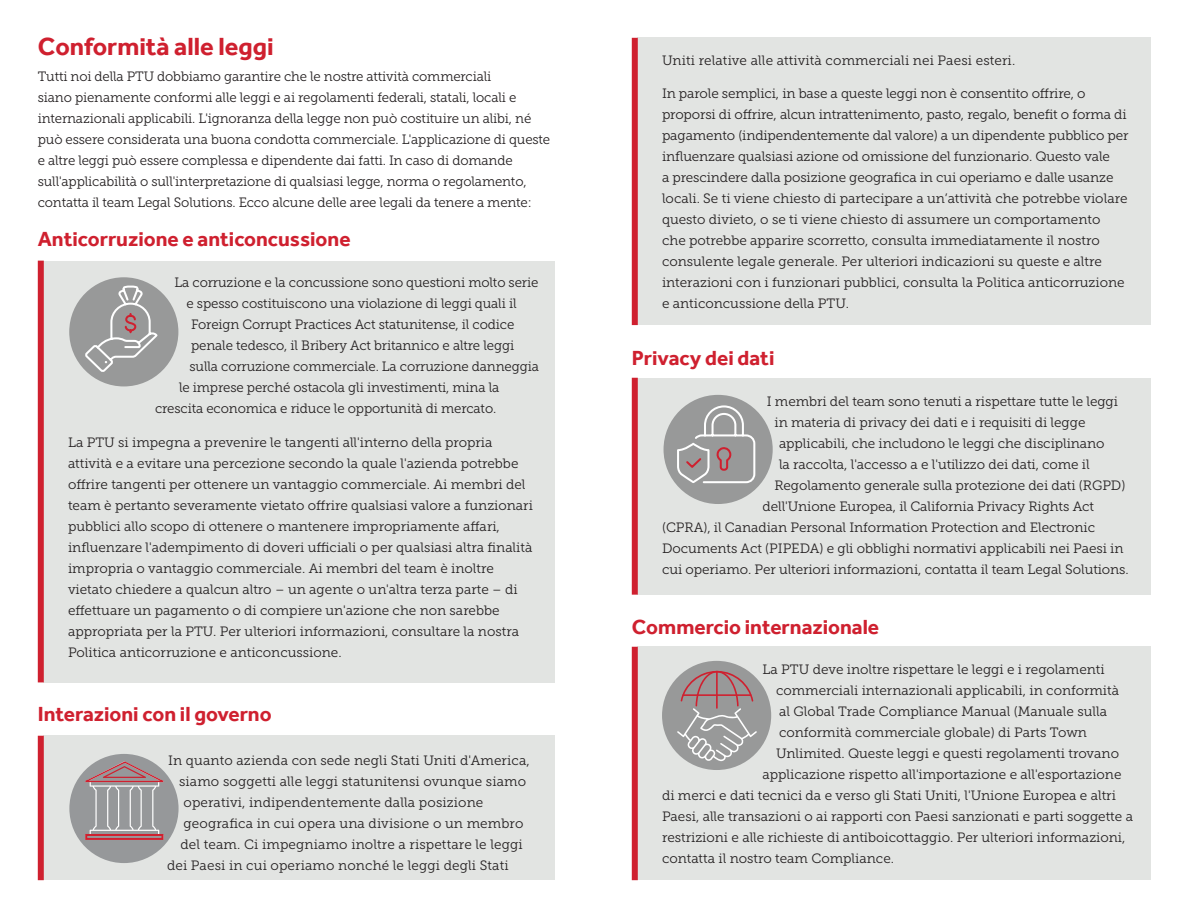
<style>
.page{position:relative;width:1188px;height:918px;background:#fff}
.page>*{position:absolute;margin:0;border:0;box-sizing:border-box;transform-origin:0 0}
.t1{font:700 25.5px "Effra";color:#cf202f}
.t2{font:700 21px "Effra";color:#cf202f}
.t3{font:13.5px/21px "Museo Slab 300";letter-spacing:-.005em;color:#231f20}
</style>
<div class="page">
<div style="left:43px;top:261px;width:512px;height:421px;background:#e2e4e2"></div>
<div style="left:38px;top:261px;width:6px;height:421px;background:#cf202f"></div>
<div style="left:43px;top:736px;width:512px;height:144px;background:#e2e4e2"></div>
<div style="left:38px;top:736px;width:6px;height:144px;background:#cf202f"></div>
<div style="left:69px;top:277px;width:109px;height:109px;background:#989999;border-radius:50%"></div>
<div style="left:69px;top:754px;width:110px;height:109px;background:#96989a;border-radius:50%"></div>
<svg style="left:84px;top:761px;width:85px;height:79px"></svg>
<svg style="left:83px;top:284px;width:76px;height:90px"></svg>
<div style="left:637px;top:38px;width:513px;height:287px;background:#e2e4e2"></div>
<div style="left:632px;top:38px;width:6px;height:287px;background:#cf202f"></div>
<div style="left:637px;top:378px;width:513px;height:217px;background:#e2e4e2"></div>
<div style="left:632px;top:378px;width:6px;height:217px;background:#cf202f"></div>
<div style="left:664px;top:395px;width:109px;height:109px;background:#989999;border-radius:50%"></div>
<svg style="left:676px;top:404px;width:80px;height:81px"></svg>
<div style="left:637px;top:647px;width:513px;height:233px;background:#e2e4e2"></div>
<div style="left:632px;top:647px;width:6px;height:233px;background:#cf202f"></div>
<div style="left:662px;top:661px;width:109px;height:109px;background:#989999;border-radius:50%"></div>
<svg style="left:677px;top:671px;width:80px;height:90px"></svg>
<hr style="left:716px;top:671px;width:2px;height:38px;background:#cf202f">
<p class="t1" style="left:38px;top:31px;width:237px">Conformità alle leggi</p>
<p class="t3" style="left:38px;top:66px;width:514px">Tutti noi della PTU dobbiamo garantire che le nostre attività commerciali<br>siano pienamente conformi alle leggi e ai regolamenti federali, statali, locali e internazionali applicabili. L'ignoranza della legge non può costituire un alibi, né può essere considerata una buona condotta commerciale. L'applicazione di queste e altre leggi può essere complessa e dipendente dai fatti. In caso di domande sull'applicabilità o sull'interpretazione di qualsiasi legge, norma o regolamento, contatta il team Legal Solutions. Ecco alcune delle aree legali da tenere a mente:</p>
<p class="t2" style="left:38px;top:227px;width:314px">Anticorruzione e anticoncussione</p>
<p class="t3" style="left:175px;top:272px;width:365px">La corruzione e la concussione sono questioni molto serie</p>
<p class="t3" style="left:187px;top:293px;width:332px">e spesso costituiscono una violazione di leggi quali il</p>
<p class="t3" style="left:191px;top:314px;width:325px">Foreign Corrupt Practices Act statunitense, il codice</p>
<p class="t3" style="left:191px;top:335px;width:325px">penale tedesco, il Bribery Act britannico e altre leggi</p>
<p class="t3" style="left:190px;top:356px;width:351px">sulla corruzione commerciale. La corruzione danneggia</p>
<p class="t3" style="left:179px;top:377px;width:322px">le imprese perché ostacola gli investimenti, mina la</p>
<p class="t3" style="left:155px;top:398px;width:343px">crescita economica e riduce le opportunità di mercato.</p>
<p class="t3" style="left:68px;top:432px;width:466px">La PTU si impegna a prevenire le tangenti all'interno della propria attività e a evitare una percezione secondo la quale l'azienda potrebbe offrire tangenti per ottenere un vantaggio commerciale. Ai membri del team è pertanto severamente vietato offrire qualsiasi valore a funzionari pubblici allo scopo di ottenere o mantenere impropriamente affari, influenzare l'adempimento di doveri ufficiali o per qualsiasi altra finalità impropria o vantaggio commerciale. Ai membri del team è inoltre vietato chiedere a qualcun altro – un agente o un'altra terza parte – di effettuare un pagamento o di compiere un'azione che non sarebbe appropriata per la PTU. Per ulteriori informazioni, consultare la nostra Politica anticorruzione e anticoncussione.</p>
<p class="t2" style="left:38px;top:701px;width:235px">Interazioni con il governo</p>
<p class="t3" style="left:168px;top:750px;width:363px">In quanto azienda con sede negli Stati Uniti d'America,</p>
<p class="t3" style="left:179px;top:771px;width:349px">siamo soggetti alle leggi statunitensi ovunque siamo</p>
<p class="t3" style="left:184px;top:792px;width:301px">operativi, indipendentemente dalla posizione</p>
<p class="t3" style="left:184px;top:813px;width:341px">geografica in cui opera una divisione o un membro</p>
<p class="t3" style="left:181px;top:834px;width:344px">del team. Ci impegniamo inoltre a rispettare le leggi</p>
<p class="t3" style="left:167px;top:855px;width:343px">dei Paesi in cui operiamo nonché le leggi degli Stati</p>
<p class="t3" style="left:662px;top:50px;width:355px">Uniti relative alle attività commerciali nei Paesi esteri.</p>
<p class="t3" style="left:662px;top:83px;width:468px">In parole semplici, in base a queste leggi non è consentito offrire, o proporsi di offrire, alcun intrattenimento, pasto, regalo, benefit o forma di pagamento (indipendentemente dal valore) a un dipendente pubblico per influenzare qualsiasi azione od omissione del funzionario. Questo vale<br>a prescindere dalla posizione geografica in cui operiamo e dalle usanze locali. Se ti viene chiesto di partecipare a un’attività che potrebbe violare questo divieto, o se ti viene chiesto di assumere un comportamento<br>che potrebbe apparire scorretto, consulta immediatamente il nostro consulente legale generale. Per ulteriori indicazioni su queste e altre interazioni con i funzionari pubblici, consulta la Politica anticorruzione e anticoncussione della PTU.</p>
<p class="t2" style="left:632px;top:345px;width:144px">Privacy dei dati</p>
<p class="t3" style="left:767px;top:391px;width:353px">I membri del team sono tenuti a rispettare tutte le leggi</p>
<p class="t3" style="left:775px;top:412px;width:312px">in materia di privacy dei dati e i requisiti di legge</p>
<p class="t3" style="left:779px;top:433px;width:327px">applicabili, che includono le leggi che disciplinano</p>
<p class="t3" style="left:779px;top:454px;width:312px">la raccolta, l'accesso a e l'utilizzo dei dati, come il</p>
<p class="t3" style="left:775px;top:475px;width:352px">Regolamento generale sulla protezione dei dati (RGPD)</p>
<p class="t3" style="left:763px;top:496px;width:333px">dell'Unione Europea, il California Privacy Rights Act</p>
<p class="t3" style="left:662px;top:517px;width:435px">(CPRA), il Canadian Personal Information Protection and Electronic</p>
<p class="t3" style="left:662px;top:538px;width:463px">Documents Act (PIPEDA) e gli obblighi normativi applicabili nei Paesi in</p>
<p class="t3" style="left:662px;top:559px;width:468px">cui operiamo. Per ulteriori informazioni, contatta il team Legal Solutions.</p>
<p class="t2" style="left:632px;top:614px;width:249px">Commercio internazionale</p>
<p class="t3" style="left:763px;top:659px;width:344px">La PTU deve inoltre rispettare le leggi e i regolamenti</p>
<p class="t3" style="left:776px;top:680px;width:345px">commerciali internazionali applicabili, in conformità</p>
<p class="t3" style="left:779px;top:701px;width:330px">al Global Trade Compliance Manual (Manuale sulla</p>
<p class="t3" style="left:779px;top:722px;width:309px">conformità commerciale globale) di Parts Town</p>
<p class="t3" style="left:776px;top:743px;width:345px">Unlimited. Queste leggi e questi regolamenti trovano</p>
<p class="t3" style="left:763px;top:764px;width:360px">applicazione rispetto all'importazione e all'esportazione</p>
<p class="t3" style="left:662px;top:785px;width:455px">di merci e dati tecnici da e verso gli Stati Uniti, l'Unione Europea e altri</p>
<p class="t3" style="left:662px;top:806px;width:473px">Paesi, alle transazioni o ai rapporti con Paesi sanzionati e parti soggette a</p>
<p class="t3" style="left:662px;top:827px;width:465px">restrizioni e alle richieste di antiboicottaggio. Per ulteriori informazioni,</p>
<p class="t3" style="left:662px;top:848px;width:234px">contatta il nostro team Compliance.</p>
</div>
